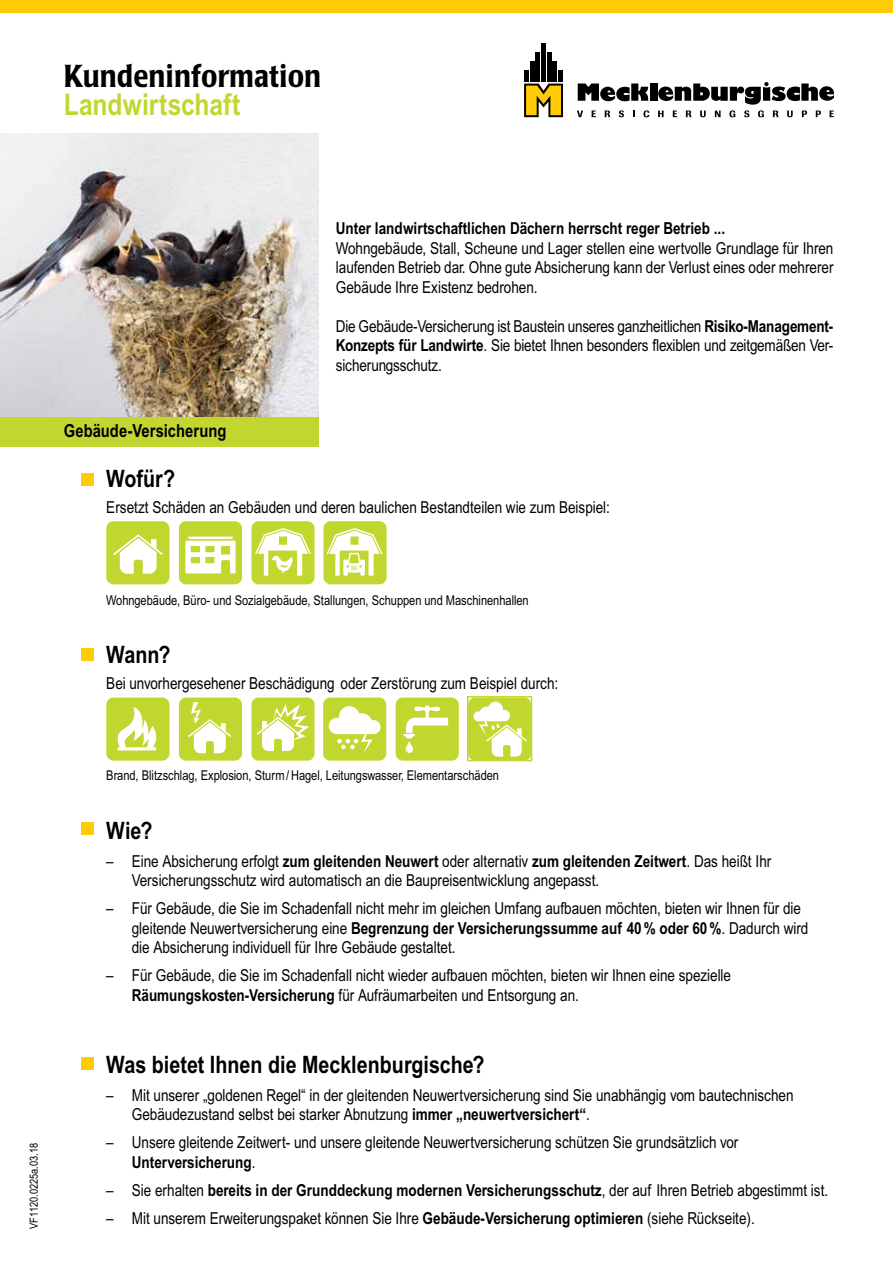
<style>
.page{position:relative;width:893px;height:1263px;background:#fff}
.page>*{position:absolute;margin:0;border:0;box-sizing:border-box;transform-origin:0 0}
.t1{font:500 condensed 31.5px "Laudatio BQ";color:#000}
.t2{font:700 30px "Arial Narrow MT Pro";color:#c1d72f}
.t3{font:700 24px "Arial Narrow MT Pro";color:#000}
.t4{font:700 18px "Arial Narrow MT Pro";color:#000}
.t5{font:16.5px/19.5px "Arial Narrow MT Pro";color:#000}
.t6{font:700 16.5px "Arial Narrow MT Pro";color:#000}
.t7{font:13.5px "Arial Narrow MT Pro";color:#000}
.t8{font:11.25px "Arial Narrow MT Pro";color:#000}
.s1{font-weight:700}
.s2{font-weight:400}
</style>
<div class="page">
<img style="left:0;top:134px;width:319px;height:283px">
<div style="left:0;top:0;width:893px;height:13px;background:#ffcb05"></div>
<div style="left:0;top:417px;width:319px;height:29px;background:#c1d72f"></div>
<div style="left:106px;top:521px;width:63px;height:63px;background:#c1d72f;border-radius:7px"></div>
<svg style="left:113px;top:534px;width:50px;height:40px"></svg>
<div style="left:106px;top:697px;width:63px;height:63px;background:#c1d72f;border-radius:7px"></div>
<svg style="left:117px;top:707px;width:40px;height:43px"></svg>
<div style="left:179px;top:521px;width:63px;height:63px;background:#c1d72f;border-radius:7px"></div>
<svg style="left:185px;top:537px;width:51px;height:36px"></svg>
<div style="left:179px;top:697px;width:63px;height:63px;background:#c1d72f;border-radius:7px"></div>
<svg style="left:188px;top:702px;width:43px;height:51px"></svg>
<div style="left:251px;top:521px;width:64px;height:63px;background:#c1d72f;border-radius:7px"></div>
<svg style="left:255px;top:528px;width:56px;height:48px"></svg>
<div style="left:251px;top:697px;width:64px;height:63px;background:#c1d72f;border-radius:7px"></div>
<svg style="left:257px;top:704px;width:52px;height:47px"></svg>
<div style="left:323px;top:521px;width:64px;height:63px;background:#c1d72f;border-radius:7px"></div>
<svg style="left:326px;top:528px;width:56px;height:48px"></svg>
<div style="left:323px;top:697px;width:63px;height:63px;background:#c1d72f;border-radius:7px"></div>
<svg style="left:329px;top:706px;width:52px;height:47px"></svg>
<div style="left:396px;top:697px;width:63px;height:63px;background:#c1d72f;border-radius:7px"></div>
<svg style="left:404px;top:705px;width:44px;height:48px"></svg>
<div style="left:468px;top:697px;width:63px;height:63px;background:#c1d72f;border-radius:7px"></div>
<svg style="left:473px;top:702px;width:54px;height:54px"></svg>
<div style="left:467px;top:696px;width:65px;height:65px;border:2px solid #c1d72f"></div>
<div style="left:81px;top:473px;width:13px;height:13px;background:#ffcb05"></div>
<div style="left:81px;top:648px;width:13px;height:12px;background:#ffcb05"></div>
<div style="left:81px;top:822px;width:13px;height:13px;background:#ffcb05"></div>
<div style="left:81px;top:1057px;width:13px;height:13px;background:#ffcb05"></div>
<div style="left:650px;top:83px;width:7px;height:18px;background:#000"></div>
<svg style="left:578px;top:83px;width:71px;height:19px"></svg>
<svg style="left:524px;top:84px;width:39px;height:33px"></svg>
<div style="left:524px;top:70px;width:5px;height:12px;background:#000"></div>
<hr style="left:530px;top:61px;width:4px;height:21px;background:#000">
<div style="left:535px;top:52px;width:5px;height:30px;background:#000"></div>
<div style="left:541px;top:43px;width:5px;height:39px;background:#000"></div>
<div style="left:547px;top:52px;width:5px;height:30px;background:#000"></div>
<hr style="left:553px;top:61px;width:4px;height:21px;background:#000">
<div style="left:558px;top:70px;width:5px;height:12px;background:#000"></div>
<svg style="left:577px;top:110px;width:6px;height:7px"></svg>
<svg style="left:592px;top:111px;width:4px;height:6px"></svg>
<svg style="left:633px;top:111px;width:2px;height:6px"></svg>
<svg style="left:605px;top:111px;width:5px;height:6px"></svg>
<svg style="left:619px;top:110px;width:5px;height:7px"></svg>
<svg style="left:643px;top:110px;width:6px;height:7px"></svg>
<svg style="left:658px;top:82px;width:176px;height:35px"></svg>
<h1 class="t1" style="left:64px;top:58px;width:259px">Kundeninformation</h1>
<h2 class="t2" style="left:64px;top:87px;width:178px">Landwirtschaft</h2>
<p class="t4" style="left:64px;top:419px;width:164px">Gebäude-Versicherung</p>
<p class="t6" style="left:336px;top:218px;width:391px">Unter landwirtschaftlichen Dächern herrscht reger Betrieb ...</p>
<p class="t5" style="left:336px;top:238px;width:499px;text-align:justify">Wohngebäude, Stall, Scheune und Lager stellen eine wertvolle Grundlage für Ihren laufenden Betrieb dar. Ohne gute Absicherung kann der Verlust eines oder mehrerer Gebäude Ihre Existenz bedrohen.</p>
<p class="t5" style="left:336px;top:316px;width:499px;text-align:justify">Die Gebäude-Versicherung ist Baustein unseres ganzheitlichen <span class="s1">Risiko-Management-Konzepts für Landwirte</span>. Sie bietet Ihnen besonders flexiblen und zeitgemäßen Ver&shy;sicherungsschutz.</p>
<h3 class="t3" style="left:106px;top:464px;width:70px">Wofür?</h3>
<p class="t5" style="left:106px;top:497px;width:505px">Ersetzt Schäden an Gebäuden und deren baulichen Bestandteilen wie zum Beispiel:</p>
<p class="t8" style="left:27px;top:1229px;width:87px;rotate:-90deg">VF1120.0225a.03.18</p>
<p class="t7" style="left:106px;top:591px;width:424px">Wohngebäude, Büro- und Sozialgebäude, Stallungen, Schuppen und Maschinenhallen</p>
<h3 class="t3" style="left:106px;top:640px;width:66px">Wann?</h3>
<p class="t5" style="left:106px;top:673px;width:454px">Bei unvorhergesehener Beschädigung oder Zerstörung zum Beispiel durch:</p>
<p class="t7" style="left:106px;top:767px;width:394px">Brand, Blitzschlag, Explosion, Sturm/Hagel, Leitungswasser, Elementarschäden</p>
<h3 class="t3" style="left:106px;top:816px;width:48px">Wie?</h3>
<p class="t5" style="left:132px;top:851px;width:641px;text-indent:-26px">– Eine Absicherung erfolgt <span class="s1">zum gleitenden Neuwert</span> oder alternativ <span class="s1">zum gleitenden Zeitwert</span>. Das heißt Ihr<br>Versicherungsschutz wird automatisch an die Baupreisentwicklung angepasst.</p>
<p class="t5" style="left:132px;top:898px;width:678px;text-indent:-26px">– Für Gebäude, die Sie im Schadenfall nicht mehr im gleichen Umfang aufbauen möchten, bieten wir Ihnen für die gleitende Neuwertversicherung eine <span class="s1">Begrenzung der Versicherungssumme auf 40% oder 60%</span>. Dadurch wird die Absicherung individuell für Ihre Gebäude gestaltet.</p>
<p class="t5" style="left:132px;top:965px;width:601px;text-indent:-26px">– Für Gebäude, die Sie im Schadenfall nicht wieder aufbauen möchten, bieten wir Ihnen eine spezielle<br><span class="s1">Räumungskosten-Versicherung</span> für Aufräumarbeiten und Entsorgung an.</p>
<h3 class="t3" style="left:106px;top:1050px;width:380px">Was bietet Ihnen die Mecklenburgische?</h3>
<p class="t5" style="left:132px;top:1085px;width:663px;text-indent:-26px">– Mit unserer „goldenen Regel“ in der gleitenden Neuwertversicherung sind Sie unabhängig vom bautechnischen<br>Gebäudezustand selbst bei starker Abnutzung <span class="s1">immer „neuwertversichert“</span>.</p>
<p class="t5" style="left:132px;top:1132px;width:608px;text-indent:-26px">– Unsere gleitende Zeitwert- und unsere gleitende Neuwertversicherung schützen Sie grundsätzlich vor<br><span class="s1">Unterversicherung</span>.</p>
<p class="t6" style="left:106px;top:1180px;width:723px"><span class="s2">– Sie erhalten</span> bereits in der Grunddeckung modernen Versicherungsschutz<span class="s2">, der auf Ihren Betrieb abgestimmt ist.</span></p>
<p class="t5" style="left:106px;top:1208px;width:650px">– Mit unserem Erweiterungspaket können Sie Ihre <span class="s1">Gebäude-Versicherung optimieren</span> (siehe Rückseite).</p>
</div>
